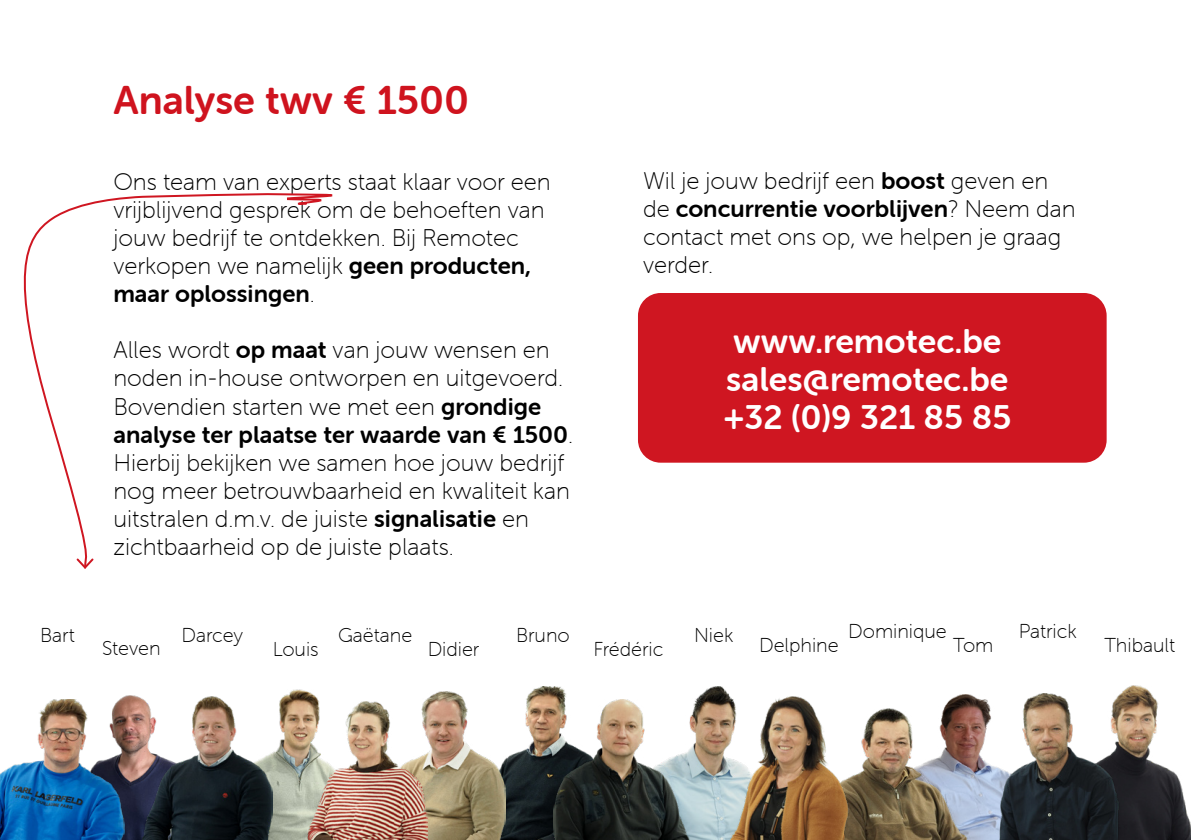
<style>
.page{position:relative;width:1191px;height:840px;background:#fff}
.page>*{position:absolute;margin:0;border:0;box-sizing:border-box;transform-origin:0 0}
.t1{font:40px "Museo Sans Rounded 700";color:#cf131e}
.t2{font:34px/38px "Museo Sans Rounded 700";color:#fff}
.t3{font:24px/28px "Museo Sans Rounded 100";color:#000}
.t4{font:24px "Museo Sans Rounded 700";color:#000}
.t5{font:20px "Museo Sans Rounded 100";color:#000}
.s1{font-family:"Museo Sans Rounded 700"}
.s2{font-family:"Museo Sans Rounded 100"}
</style>
<div class="page">
<div style="left:638px;top:293px;width:468px;height:169px;background:#cf1621;border-radius:23px"></div>
<img style="left:944px;top:694px;width:46px;height:13px">
<img style="left:1122px;top:685px;width:69px;height:154px">
<img style="left:858px;top:707px;width:135px;height:132px">
<img style="left:699px;top:686px;width:31px;height:10px">
<img style="left:280px;top:689px;width:38px;height:11px">
<img style="left:0;top:699px;width:112px;height:140px">
<img style="left:505px;top:686px;width:61px;height:153px">
<img style="left:112px;top:696px;width:136px;height:143px">
<img style="left:696px;top:696px;width:162px;height:143px">
<img style="left:425px;top:691px;width:80px;height:148px">
<img style="left:553px;top:699px;width:159px;height:140px">
<img style="left:248px;top:700px;width:180px;height:139px">
<img style="left:993px;top:693px;width:131px;height:146px">
<svg style="left:23px;top:193px;width:310px;height:363px"></svg>
<svg style="left:76px;top:556px;width:18px;height:13px"></svg>
<p class="t5" style="left:40px;top:624px;width:36px">Bart</p>
<h1 class="t1" style="left:113px;top:78px;width:357px">Analyse twv € 1500</h1>
<p class="t3" style="left:113px;top:168px;width:439px">Ons team van experts staat klaar voor een vrijblijvend gesprek om de behoeften van jouw bedrijf te ontdekken. Bij Remotec verkopen we namelijk <span class="s1">geen producten,</span></p>
<p class="t4" style="left:113px;top:280px;width:203px">maar oplossingen<span class="s2">.</span></p>
<p class="t3" style="left:113px;top:336px;width:451px">Alles wordt <span class="s1">op maat</span> van jouw wensen en noden in-house ontworpen en uitgevoerd.<br>Bovendien starten we met een <span class="s1">grondige</span></p>
<p class="t4" style="left:113px;top:420px;width:461px">analyse ter plaatse ter waarde van € 1500<span class="s2">.</span></p>
<p class="t3" style="left:113px;top:448px;width:458px">Hierbij bekijken we samen hoe jouw bedrijf nog meer betrouwbaarheid en kwaliteit kan uitstralen d.m.v. de juiste <span class="s1">signalisatie</span> en zichtbaarheid op de juiste plaats.</p>
<p class="t3" style="left:643px;top:167px;width:407px">Wil je jouw bedrijf een <span class="s1">boost</span> geven en</p>
<p class="t4" style="left:643px;top:195px;width:434px"><span class="s2">de</span> concurrentie voorblijven<span class="s2">? Neem dan</span></p>
<p class="t3" style="left:643px;top:223px;width:420px">contact met ons op, we helpen je graag verder.</p>
<h2 class="t2" style="left:723px;top:322px;width:289px">www.remotec.be sales@remotec.be +32 (0)9 321 85 85</h2>
<p class="t5" style="left:102px;top:637px;width:60px">Steven</p>
<p class="t5" style="left:181px;top:624px;width:63px">Darcey</p>
<p class="t5" style="left:273px;top:638px;width:47px">Louis</p>
<p class="t5" style="left:338px;top:624px;width:76px">Gaëtane</p>
<p class="t5" style="left:428px;top:638px;width:53px">Didier</p>
<p class="t5" style="left:516px;top:624px;width:55px">Bruno</p>
<p class="t5" style="left:593px;top:638px;width:71px">Frédéric</p>
<p class="t5" style="left:694px;top:624px;width:41px">Niek</p>
<p class="t5" style="left:759px;top:634px;width:81px">Delphine</p>
<p class="t5" style="left:848px;top:619px;width:100px">Dominique</p>
<p class="t5" style="left:953px;top:634px;width:42px">Tom</p>
<p class="t5" style="left:1018px;top:619px;width:59px">Patrick</p>
<p class="t5" style="left:1104px;top:634px;width:72px">Thibault</p>
</div>
